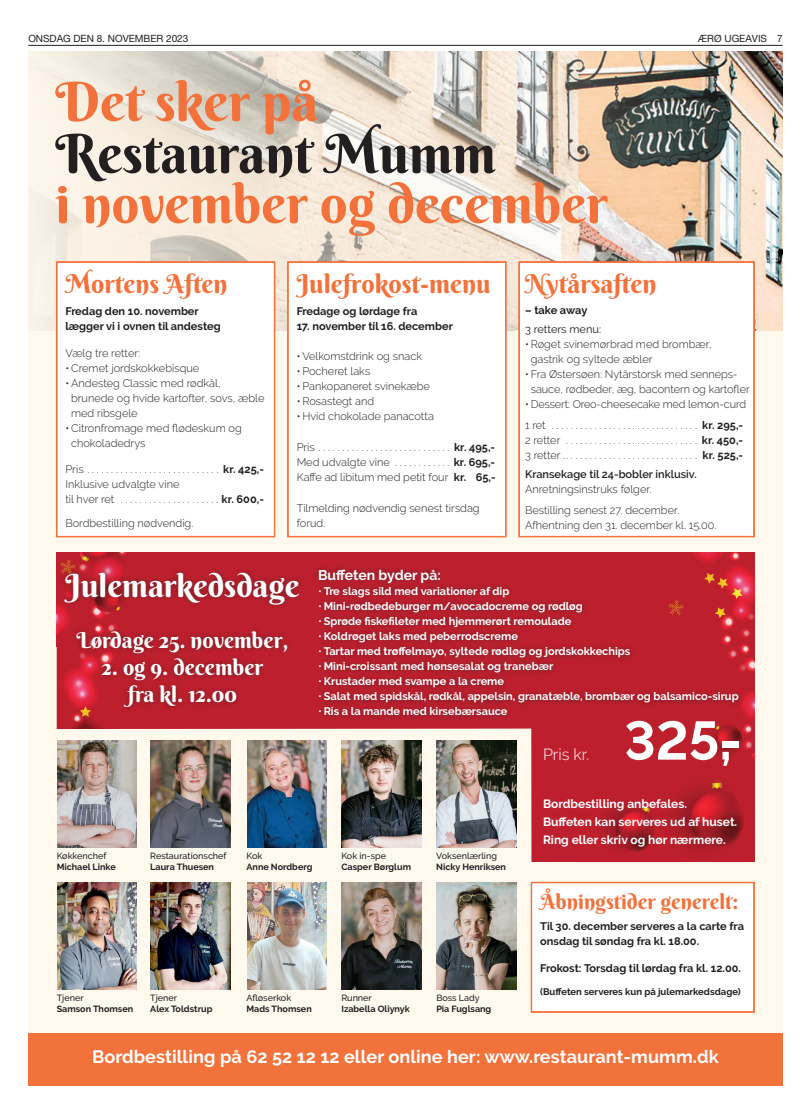
<style>
.page{position:relative;width:811px;height:1120px;background:#fff}
.page>*{position:absolute;margin:0;border:0;box-sizing:border-box;transform-origin:0 0}
.t1{font:54px "Berkshire Swash";color:#f3713a}
.t2{font:54px "Berkshire Swash";color:#231f20}
.t3{font:700 54px "Raleway";color:#fff}
.t4{font:32px "Berkshire Swash";color:#fff}
.t5{font:26px "Berkshire Swash";color:#f3713a}
.t6{font:22px/27px "Berkshire Swash";color:#fff;text-align:center}
.t7{font:21px "Berkshire Swash";color:#f3713a}
.t8{font:700 18px "Raleway";letter-spacing:.005em;color:#fff}
.t9{font:300 16px "Raleway";color:#fff}
.t10{font:700 14px "Raleway";color:#fff}
.t11{font:700 12px/18px "Raleway";color:#fff}
.t12{font:300 11px/15px "Raleway";color:#231f20}
.t13{font:700 11px "Raleway";color:#fff}
.t14{font:700 11px/15px "Raleway";color:#231f20}
.t15{font:600 11px "Raleway";color:#231f20}
.t16{font:11px "Raleway";color:#231f20}
.t17{font:10px "Helvetica Neue";color:#231f20}
.t18{font:700 9.5px "Raleway";color:#231f20}
.t19{font:700 9px "Raleway";color:#231f20}
.t20{font:500 9px "Raleway";color:#231f20}
.s1{font-weight:700}
.s2{font-weight:300}
</style>
<div class="page">
<hr style="left:28px;top:45px;width:754px;height:1px;background:#231f20">
<div style="left:28px;top:1011px;width:754px;height:75px;background:#f3713a"></div>
<div style="left:28px;top:51px;width:754px;height:981px;background:#fef8ed"></div>
<img style="left:389px;top:689px;width:365px;height:173px">
<img style="left:203px;top:689px;width:187px;height:40px">
<img style="left:57px;top:553px;width:146px;height:176px">
<img style="left:203px;top:553px;width:551px;height:136px">
<img style="left:44px;top:51px;width:738px;height:279px">
<div style="left:56px;top:262px;width:216px;height:275px;background:#fff"></div>
<div style="left:533px;top:884px;width:219px;height:126px;background:#fff"></div>
<div style="left:531px;top:882px;width:223px;height:130px;border:1px solid #f3713a"></div>
<div style="left:290px;top:264px;width:213px;height:270px;background:#fff"></div>
<div style="left:288px;top:262px;width:217px;height:274px;border:1px solid #f3713a"></div>
<div style="left:521px;top:264px;width:231px;height:270px;background:#fff"></div>
<div style="left:519px;top:262px;width:235px;height:274px;border:1px solid #f3713a"></div>
<div style="left:59px;top:567px;width:246px;height:145px;background:#231f20;opacity:.5"></div>
<div style="left:313px;top:564px;width:431px;height:157px;background:#231f20;opacity:.5"></div>
<img style="left:57px;top:740px;width:80px;height:107px">
<img style="left:151px;top:740px;width:79px;height:107px">
<img style="left:247px;top:740px;width:80px;height:107px">
<img style="left:342px;top:740px;width:79px;height:107px">
<img style="left:437px;top:740px;width:79px;height:107px">
<img style="left:57px;top:882px;width:80px;height:107px">
<img style="left:151px;top:882px;width:79px;height:107px">
<img style="left:247px;top:882px;width:80px;height:107px">
<img style="left:342px;top:882px;width:79px;height:107px">
<img style="left:437px;top:882px;width:79px;height:107px">
<p class="t17" style="left:28px;top:32px;width:162px">ONSDAG DEN 8. NOVEMBER 2023</p>
<p class="t17" style="left:698px;top:32px;width:86px">ÆRØ UGEAVIS 7</p>
<h1 class="t1" style="left:55px;top:68px;width:264px">Det sker på</h1>
<h1 class="t2" style="left:55px;top:120px;width:442px">Restaurant Mumm</h1>
<h1 class="t1" style="left:55px;top:170px;width:554px">i november og december</h1>
<h3 class="t5" style="left:65px;top:268px;width:164px">Mortens Aften</h3>
<p class="t14" style="left:65px;top:304px;width:157px">Fredag den 10. november lægger vi i ovnen til andesteg</p>
<p class="t12" style="left:65px;top:346px;width:76px">Vælg tre retter:</p>
<p class="t12" style="left:65px;top:361px;width:135px">• Cremet jordskokkebisque</p>
<p class="t12" style="left:71px;top:376px;width:195px;text-indent:-6px">• Andesteg Classic med rødkål, brunede og hvide kartofter, sovs, æble med ribsgele</p>
<p class="t12" style="left:71px;top:421px;width:172px;text-indent:-6px">• Citronfromage med flødeskum og chokoladedrys</p>
<p class="t12" style="left:65px;top:462px;width:200px">Pris . . . . . . . . . . . . . . . . . . . . . . . . . . . . <span class="s1">kr. 425,-<br></span>Inklusive udvalgte vine<br>til hver ret . . . . . . . . . . . . . . . . . . . . . <span class="s1">kr. 600,-</span></p>
<p class="t12" style="left:65px;top:516px;width:129px">Bordbestilling nødvendig .</p>
<h3 class="t5" style="left:297px;top:268px;width:195px">Julefrokost-menu</h3>
<p class="t14" style="left:297px;top:304px;width:122px">Fredage og lørdage fra</p>
<p class="t14" style="left:297px;top:319px;width:158px">17. november til 16. december</p>
<p class="t12" style="left:297px;top:349px;width:127px">• Velkomstdrink og snack</p>
<p class="t12" style="left:297px;top:364px;width:75px">• Pocheret laks</p>
<p class="t12" style="left:297px;top:379px;width:135px">• Pankopaneret svinekæbe</p>
<p class="t12" style="left:297px;top:394px;width:79px">• Rosastegt and</p>
<p class="t12" style="left:297px;top:409px;width:139px">• Hvid chokolade panacotta</p>
<p class="t12" style="left:297px;top:440px;width:200px;text-align:justify">Pris . . . . . . . . . . . . . . . . . . . . . . . . . . . . <span class="s1">kr. 495,- </span>Med udvalgte vine . . . . . . . . . . . . <span class="s1">kr. 695,- </span>Kaffe ad libitum med petit four <span class="s1">kr. 65,-</span></p>
<p class="t12" style="left:297px;top:501px;width:184px">Tilmelding nødvendig senest tirsdag forud .</p>
<h3 class="t5" style="left:525px;top:268px;width:133px">Nytårsaften</h3>
<p class="t14" style="left:525px;top:303px;width:64px">– take away</p>
<p class="t16" style="left:525px;top:323px;width:77px">3 retters menu:</p>
<p class="t12" style="left:531px;top:337px;width:182px;text-indent:-6px">• Røget svinemørbrad med brombær, gastrik og syltede æbler</p>
<p class="t12" style="left:531px;top:367px;width:220px;text-indent:-6px">• Fra Østersøen: Nytårstorsk med senneps&shy;sauce, rødbeder, æg, bacontern og kartofler</p>
<p class="t12" style="left:525px;top:394px;width:222px;line-height:21px">• Dessert: Oreo-cheesecake med lemon-curd<br>1 ret . . . . . . . . . . . . . . . . . . . . . . . . . . . . . . . <span class="s1">kr. 295,-</span></p>
<p class="t12" style="left:525px;top:433px;width:219px">2 retter . . . . . . . . . . . . . . . . . . . . . . . . . . . . <span class="s1">kr. 450,-<br></span>3 retter . . . . . . . . . . . . . . . . . . . . . . . . . . . . . <span class="s1">kr. 525,-</span></p>
<p class="t15" style="left:525px;top:468px;width:173px">Kransekage til 24-bobler inklusiv.</p>
<p class="t12" style="left:525px;top:479px;width:156px;line-height:21px">Anretningsinstruks følger .<br>Bestilling senest 27 . december .</p>
<p class="t12" style="left:525px;top:518px;width:193px">Afhentning den 31 . december kl . 15 .00 .</p>
<h2 class="t4" style="left:65px;top:566px;width:236px">Julemarkedsdage</h2>
<h3 class="t6" style="left:77px;top:626px;width:213px">Lørdage 25. november,</h3>
<h3 class="t6" style="left:102px;top:653px;width:163px">2. og 9. december fra kl. 12.00</h3>
<p class="t10" style="left:318px;top:567px;width:124px">Buffeten byder på:</p>
<p class="t13" style="left:318px;top:585px;width:193px"><span class="s2">•</span> Tre slags sild med variationer af dip</p>
<p class="t13" style="left:318px;top:600px;width:266px"><span class="s2">•</span> Mini-rødbedeburger m/avocadocreme og rødløg</p>
<p class="t13" style="left:318px;top:615px;width:255px"><span class="s2">•</span> Sprøde fiskefileter med hjemmerørt remoulade</p>
<p class="t13" style="left:318px;top:630px;width:201px"><span class="s2">•</span> Koldrøget laks med peberrodscreme</p>
<p class="t13" style="left:318px;top:645px;width:314px"><span class="s2">•</span> Tartar med trøffelmayo, syltede rødløg og jordskokkechips</p>
<p class="t13" style="left:318px;top:660px;width:237px"><span class="s2">•</span> Mini-croissant med hønsesalat og tranebær</p>
<p class="t13" style="left:318px;top:675px;width:187px"><span class="s2">•</span> Krustader med svampe a la creme</p>
<p class="t13" style="left:318px;top:690px;width:422px"><span class="s2">•</span> Salat med spidskål, rødkål, appelsin, granatæble, brombær og balsamico-sirup</p>
<p class="t13" style="left:318px;top:705px;width:191px"><span class="s2">•</span> Ris a la mande med kirsebærsauce</p>
<h1 class="t3" style="left:624px;top:710px;width:119px">325,-</h1>
<p class="t11" style="left:543px;top:794px;width:196px">Bordbestilling anbefales.<br>Buffeten kan serveres ud af huset.<br>Ring eller skriv og hør nærmere.</p>
<h3 class="t9" style="left:543px;top:744px;width:48px">Pris kr .</h3>
<p class="t20" style="left:57px;top:850px;width:51px">Køkkenchef</p>
<p class="t19" style="left:57px;top:862px;width:61px">Michael Linke</p>
<p class="t20" style="left:150px;top:850px;width:78px">Restaurationschef</p>
<p class="t19" style="left:150px;top:862px;width:65px">Laura Thuesen</p>
<p class="t20" style="left:246px;top:850px;width:17px">Kok</p>
<p class="t19" style="left:246px;top:862px;width:67px">Anne Nordberg</p>
<p class="t20" style="left:341px;top:850px;width:46px">Kok in-spe</p>
<p class="t19" style="left:341px;top:862px;width:71px">Casper Børglum</p>
<p class="t20" style="left:436px;top:850px;width:62px">Voksenlærling</p>
<p class="t19" style="left:436px;top:862px;width:71px">Nicky Henriksen</p>
<p class="t20" style="left:57px;top:992px;width:28px">Tjener</p>
<p class="t19" style="left:57px;top:1003px;width:78px">Samson Thomsen</p>
<p class="t20" style="left:150px;top:992px;width:28px">Tjener</p>
<p class="t19" style="left:150px;top:1003px;width:64px">Alex Toldstrup</p>
<p class="t20" style="left:246px;top:992px;width:46px">Afløserkok</p>
<p class="t19" style="left:246px;top:1003px;width:67px">Mads Thomsen</p>
<p class="t20" style="left:341px;top:992px;width:32px">Runner</p>
<p class="t19" style="left:341px;top:1003px;width:70px">Izabella Oliynyk</p>
<p class="t20" style="left:436px;top:992px;width:45px">Boss Lady</p>
<p class="t19" style="left:436px;top:1003px;width:56px">Pia Fuglsang</p>
<h3 class="t7" style="left:540px;top:888px;width:200px">Åbningstider generelt:</h3>
<p class="t14" style="left:540px;top:918px;width:205px">Til 30. december serveres a la carte fra onsdag til søndag fra kl. 18.00.</p>
<p class="t14" style="left:540px;top:960px;width:202px">Frokost: Torsdag til lørdag fra kl. 12.00.</p>
<p class="t18" style="left:540px;top:986px;width:202px">(Buffeten serveres kun på julemarkedsdage)</p>
<h3 class="t8" style="left:92px;top:1046px;width:628px">Bordbestilling på 62 52 12 12 eller online her: www.restaurant-mumm.dk</h3>
</div>
